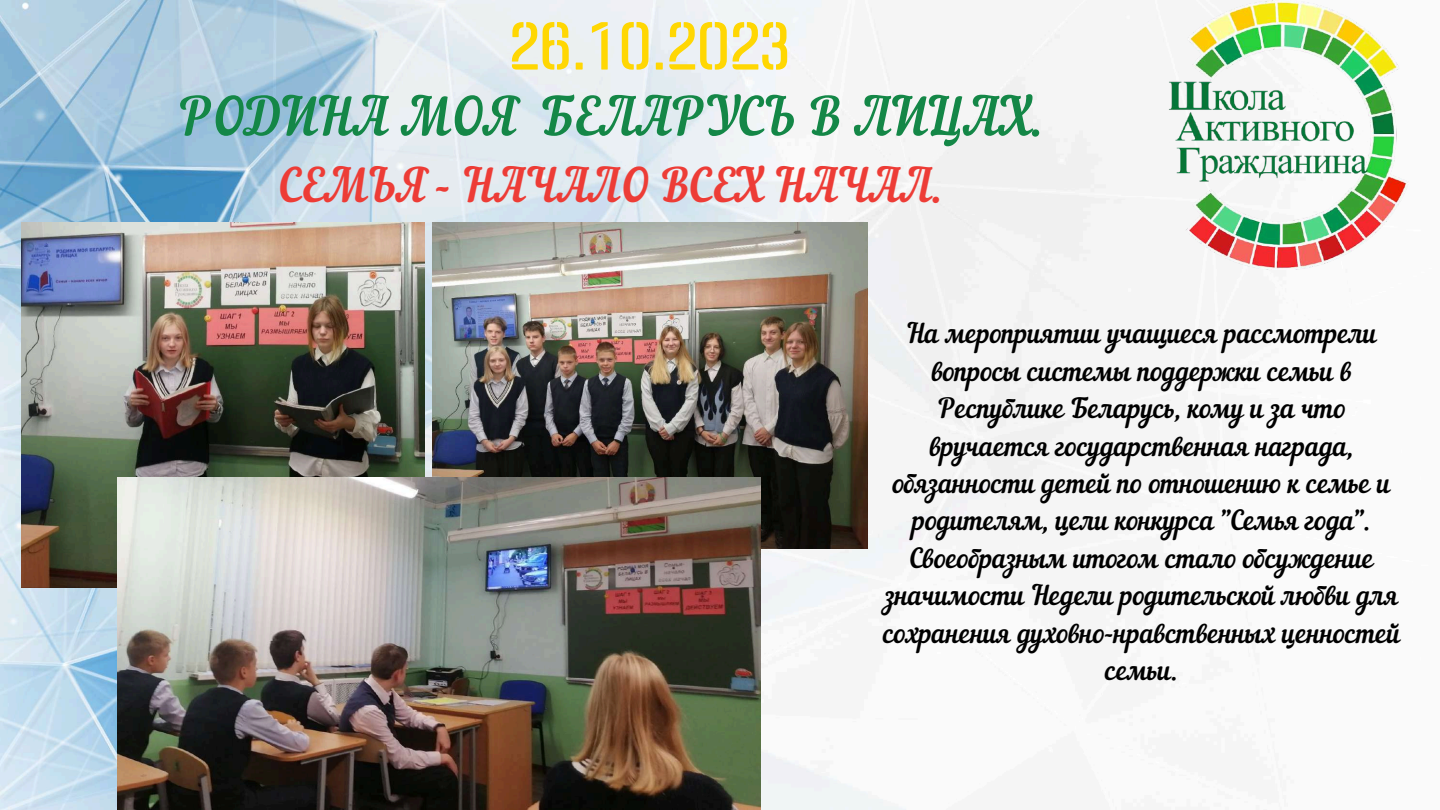
<style>
.page{position:relative;width:1440px;height:810px;background:#fff}
.page>*{position:absolute;margin:0;border:0;box-sizing:border-box;transform-origin:0 0}
.t1{font:69px "Panfleta Stencil";color:#ffd703}
.t2{font:52.2px "Nautilus Pompilius";color:#148747}
.t3{font:46.2px "Nautilus Pompilius";color:#ed3c36}
.t4{font:27.2px/37.4px "Nautilus Pompilius";color:#000;text-align:center}
</style>
<div class="page">
<img style="left:0;top:0;width:1220px;height:810px">
<img style="left:1168px;top:0;width:241px;height:270px">
<img style="left:21px;top:222px;width:403px;height:366px">
<img style="left:432px;top:222px;width:435px;height:327px">
<img style="left:118px;top:478px;width:643px;height:332px">
<h1 class="t1" style="left:509px;top:19px;width:282px">26.10.2023</h1>
<h2 class="t2" style="left:178px;top:96px;width:868px">РОДИНА МОЯ БЕЛАРУСЬ В ЛИЦАХ.</h2>
<h3 class="t3" style="left:279px;top:168px;width:666px">СЕМЬЯ - НАЧАЛО ВСЕХ НАЧАЛ.</h3>
<p class="t4" style="left:883px;top:318px;width:519px">На мероприятии учащиеся рассмотрели вопросы системы поддержки семьи в Республике Беларусь, кому и за что вручается государственная награда, обязанности детей по отношению к семье и родителям, цели конкурса "Семья года".<br>Своеобразным итогом стало обсуждение значимости Недели родительской любви для сохранения духовно-нравственных ценностей семьи.</p>
</div>
